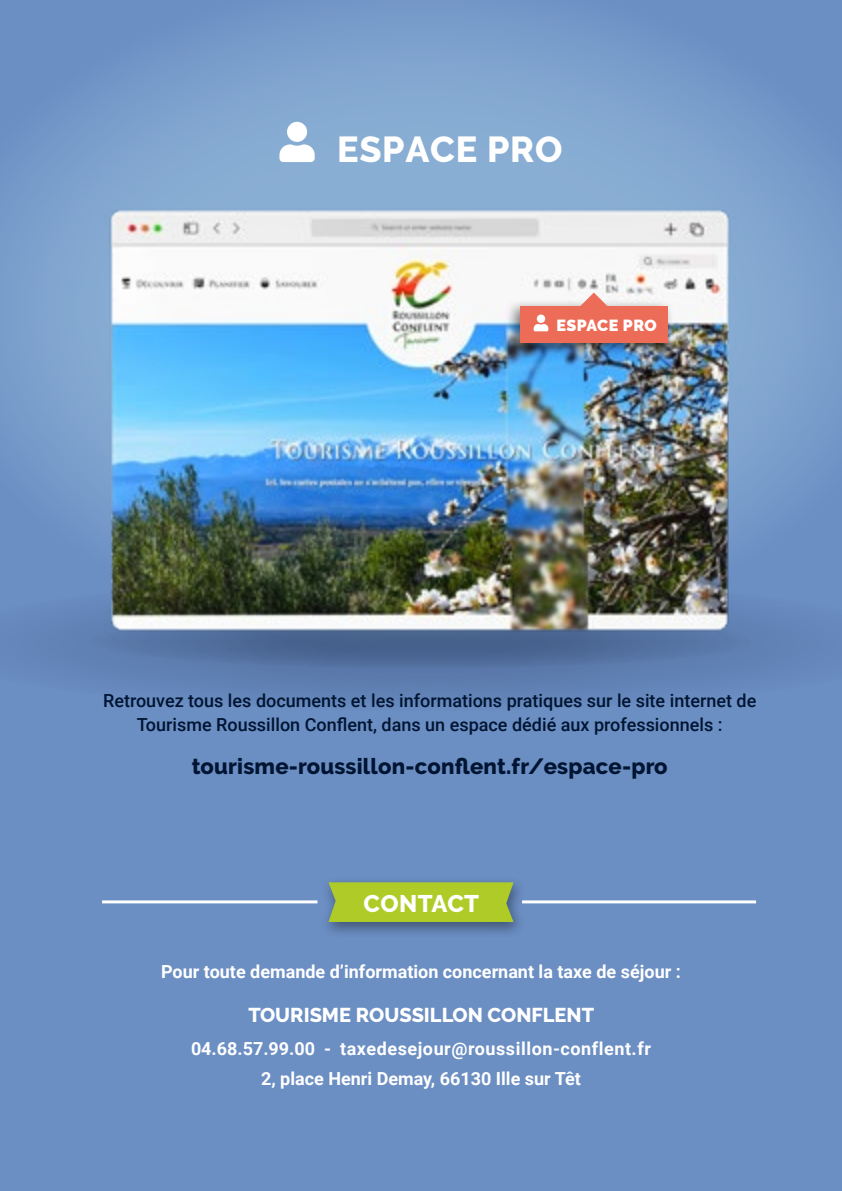
<style>
.page{position:relative;width:842px;height:1191px;background:#6b8ec3}
.page>*{position:absolute;margin:0;border:0;box-sizing:border-box;transform-origin:0 0}
.t1{font:800 36px "Raleway";letter-spacing:.02em;color:#fff}
.t2{font:800 24px "Raleway";letter-spacing:.015em;color:#fff}
.t3{font:800 22px "Raleway";letter-spacing:.01em;color:#011532}
.t4{font:800 20px "Raleway";color:#fff}
.t5{font:700 18px/30px "Roboto";color:#fff;text-align:center}
.t6{font:500 18px/24px "Roboto";color:#011532;text-align:center}
.t7{font:900 16px "Raleway";letter-spacing:.03em;color:#fff}
</style>
<div class="page">
<svg style="left:0;top:7px;width:842px;height:491px;fill:#7b9fcc"></svg>
<svg style="left:26px;top:617px;width:792px;height:83px;fill:#6283b6"></svg>
<svg style="left:88px;top:614px;width:669px;height:54px;background:#506d9c"></svg>
<img style="left:75px;top:179px;width:695px;height:473px">
<div style="left:505px;top:299px;width:168px;height:58px;background:#000;opacity:.5"></div>
<div style="left:520px;top:306px;width:147px;height:36px;background:#ed6c57"></div>
<svg style="left:578px;top:292px;width:32px;height:14px"></svg>
<svg style="left:534px;top:314px;width:14px;height:17px"></svg>
<hr style="left:102px;top:900px;width:215px;height:3px;background:#fff">
<hr style="left:522px;top:900px;width:234px;height:3px;background:#fff">
<div style="left:321px;top:877px;width:206px;height:60px;background:#000;opacity:.4"></div>
<div style="left:328px;top:882px;width:185px;height:40px;background:#afcb27"></div>
<svg style="left:279px;top:122px;width:36px;height:40px"></svg>
<h1 class="t1" style="left:337px;top:129px;width:227px">ESPACE PRO</h1>
<p class="t7" style="left:556px;top:316px;width:102px">ESPACE PRO</p>
<p class="t6" style="left:103px;top:688px;width:655px">Retrouvez tous les documents et les informations pratiques sur le site internet de<br>Tourisme Roussillon Conflent, dans un espace dédié aux professionnels :</p>
<p class="t3" style="left:192px;top:754px;width:477px">tourisme-roussillon-conflent.fr/espace-pro</p>
<h2 class="t2" style="left:363px;top:889px;width:117px">CONTACT</h2>
<p class="t5" style="left:161px;top:955px;width:521px">Pour toute demande d’information concernant la taxe de séjour :</p>
<p class="t4" style="left:248px;top:1003px;width:347px">TOURISME ROUSSILLON CONFLENT</p>
<p class="t5" style="left:191px;top:1032px;width:461px">04.68.57.99.00 - taxedesejour@roussillon-conflent.fr<br>2, place Henri Demay, 66130 Ille sur Têt</p>
</div>
